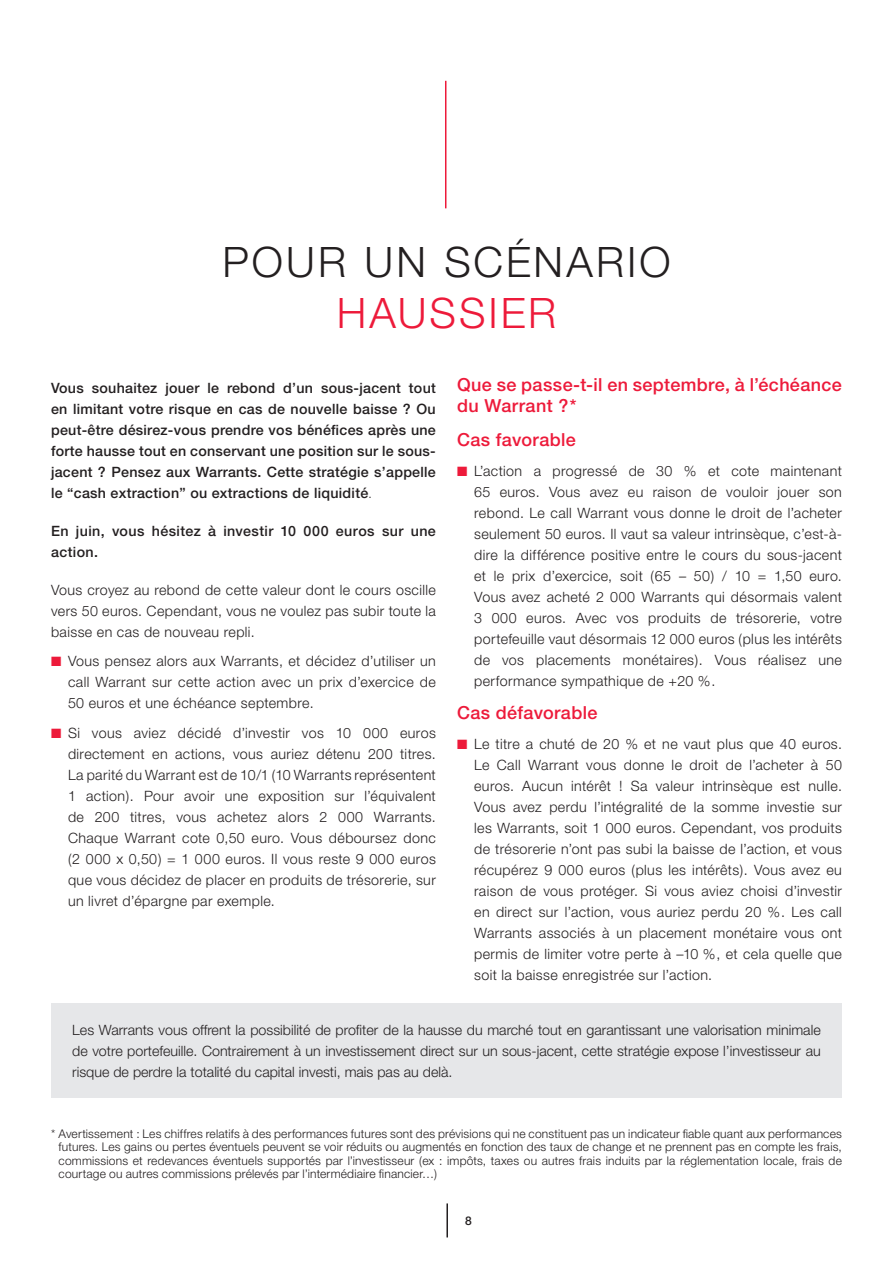
<style>
.page{position:relative;width:893px;height:1263px;background:#fff}
.page>*{position:absolute;margin:0;border:0;box-sizing:border-box;transform-origin:0 0}
.t1{font:300 42px "Helvetica Neue LT Std";letter-spacing:.07em;color:#231f20}
.t2{font:300 42px "Helvetica Neue LT Std";letter-spacing:.07em;color:#ed1a3a}
.t3{font:500 18px/21px "Helvetica Neue";letter-spacing:.02em;color:#ed1a3a}
.t4{font:300 14.25px/21px "Helvetica Neue";letter-spacing:.03em;color:#231f20;text-align:justify}
.t5{font:500 14.25px/21px "Helvetica Neue LT Std";letter-spacing:.02em;color:#231f20;text-align:justify}
.t6{font:300 14.25px/21px "Helvetica Neue LT Std";color:#231f20;text-align:justify}
.t7{font:500 14.25px/21px "Helvetica Neue";letter-spacing:.03em;color:#231f20}
.t8{font:300 12px/13.5px "Helvetica Neue";letter-spacing:.015em;color:#231f20;text-align:justify}
.t9{font:500 12px "Helvetica Neue";color:#231f20}
.s1{font-family:"Helvetica Neue";font-weight:300;font-size:12px}
.s2{color:#ed1a3a}
</style>
<div class="page">
<hr style="left:446px;top:1203px;width:2px;height:34px;background:#231f20">
<div style="left:51px;top:1003px;width:791px;height:95px;background:#e6e7e9"></div>
<hr style="left:445px;top:81px;width:1px;height:127px;background:#ed1a3a">
<h1 class="t1" style="left:222px;top:236px;width:450px">POUR UN SCÉNARIO</h1>
<h1 class="t2" style="left:337px;top:287px;width:221px">HAUSSIER</h1>
<p class="t5" style="left:51px;top:377px;width:386px">Vous souhaitez jouer le rebond d’un sous-jacent tout en limitant votre risque en cas de nouvelle baisse ? Ou peut-être désirez-vous prendre vos bénéfices après une forte hausse tout en conservant une position sur le sous&shy;jacent ? Pensez aux Warrants. Cette stratégie s’appelle le “cash extraction” ou extractions de liquidité<span class="s1">.</span></p>
<p class="t7" style="left:51px;top:520px;width:386px">En juin, vous hésitez à investir 10 000 euros sur une action.</p>
<p class="t4" style="left:51px;top:579px;width:386px">Vous croyez au rebond de cette valeur dont le cours oscille vers 50 euros. Cependant, vous ne voulez pas subir toute la baisse en cas de nouveau repli.</p>
<p class="t4" style="left:68px;top:650px;width:369px;text-indent:-17px"><span class="s2">■</span> Vous pensez alors aux Warrants, et décidez d’utiliser un call Warrant sur cette action avec un prix d’exercice de 50 euros et une échéance septembre.</p>
<p class="t4" style="left:68px;top:722px;width:369px;text-indent:-17px"><span class="s2">■</span> Si vous aviez décidé d’investir vos 10 000 euros directement en actions, vous auriez détenu 200 titres.<br>La parité du Warrant est de 10/1 (10 Warrants représentent 1 action). Pour avoir une exposition sur l’équivalent de 200 titres, vous achetez alors 2 000 Warrants.<br>Chaque Warrant cote 0,50 euro. Vous déboursez donc (2 000 x 0,50) = 1 000 euros. Il vous reste 9 000 euros que vous décidez de placer en produits de trésorerie, sur un livret d’épargne par exemple.</p>
<p class="t3" style="left:457px;top:374px;width:386px">Que se passe-t-il en septembre, à l’échéance du Warrant ?*</p>
<p class="t3" style="left:457px;top:429px;width:120px">Cas favorable</p>
<p class="t4" style="left:474px;top:460px;width:369px;text-indent:-17px"><span class="s2">■</span> L’action a progressé de 30 % et cote maintenant 65 euros. Vous avez eu raison de vouloir jouer son rebond. Le call Warrant vous donne le droit de l’acheter seulement 50 euros. Il vaut sa valeur intrinsèque, c’est-à&shy;dire la différence positive entre le cours du sous-jacent et le prix d’exercice, soit (65 – 50) / 10 = 1,50 euro.<br>Vous avez acheté 2 000 Warrants qui désormais valent 3 000 euros. Avec vos produits de trésorerie, votre portefeuille vaut désormais 12 000 euros (plus les intérêts de vos placements monétaires). Vous réalisez une performance sympathique de +20 %.</p>
<p class="t3" style="left:457px;top:702px;width:142px">Cas défavorable</p>
<p class="t4" style="left:474px;top:733px;width:369px;text-indent:-17px"><span class="s2">■</span> Le titre a chuté de 20 % et ne vaut plus que 40 euros.<br>Le Call Warrant vous donne le droit de l’acheter à 50 euros. Aucun intérêt ! Sa valeur intrinsèque est nulle.<br>Vous avez perdu l’intégralité de la somme investie sur les Warrants, soit 1 000 euros. Cependant, vos produits de trésorerie n’ont pas subi la baisse de l’action, et vous récupérez 9 000 euros (plus les intérêts). Vous avez eu raison de vous protéger. Si vous aviez choisi d’investir en direct sur l’action, vous auriez perdu 20 %. Les call Warrants associés à un placement monétaire vous ont permis de limiter votre perte à –10 %, et cela quelle que soit la baisse enregistrée sur l’action.</p>
<p class="t6" style="left:72px;top:1019px;width:750px">Les Warrants vous offrent la possibilité de profiter de la hausse du marché tout en garantissant une valorisation minimale de votre portefeuille. Contrairement à un investissement direct sur un sous-jacent, cette stratégie expose l’investisseur au risque de perdre la totalité du capital investi, mais pas au delà.</p>
<p class="t8" style="left:59px;top:1126px;width:785px;text-indent:-8px">* Avertissement : Les chiffres relatifs à des performances futures sont des prévisions qui ne constituent pas un indicateur fiable quant aux performances futures. Les gains ou pertes éventuels peuvent se voir réduits ou augmentés en fonction des taux de change et ne prennent pas en compte les frais, commissions et redevances éventuels supportés par l’investisseur (ex : impôts, taxes ou autres frais induits par la réglementation locale, frais de courtage ou autres commissions prélevés par l’intermédiaire financier…)</p>
<p class="t9" style="left:465px;top:1213px;width:8px">8</p>
</div>
